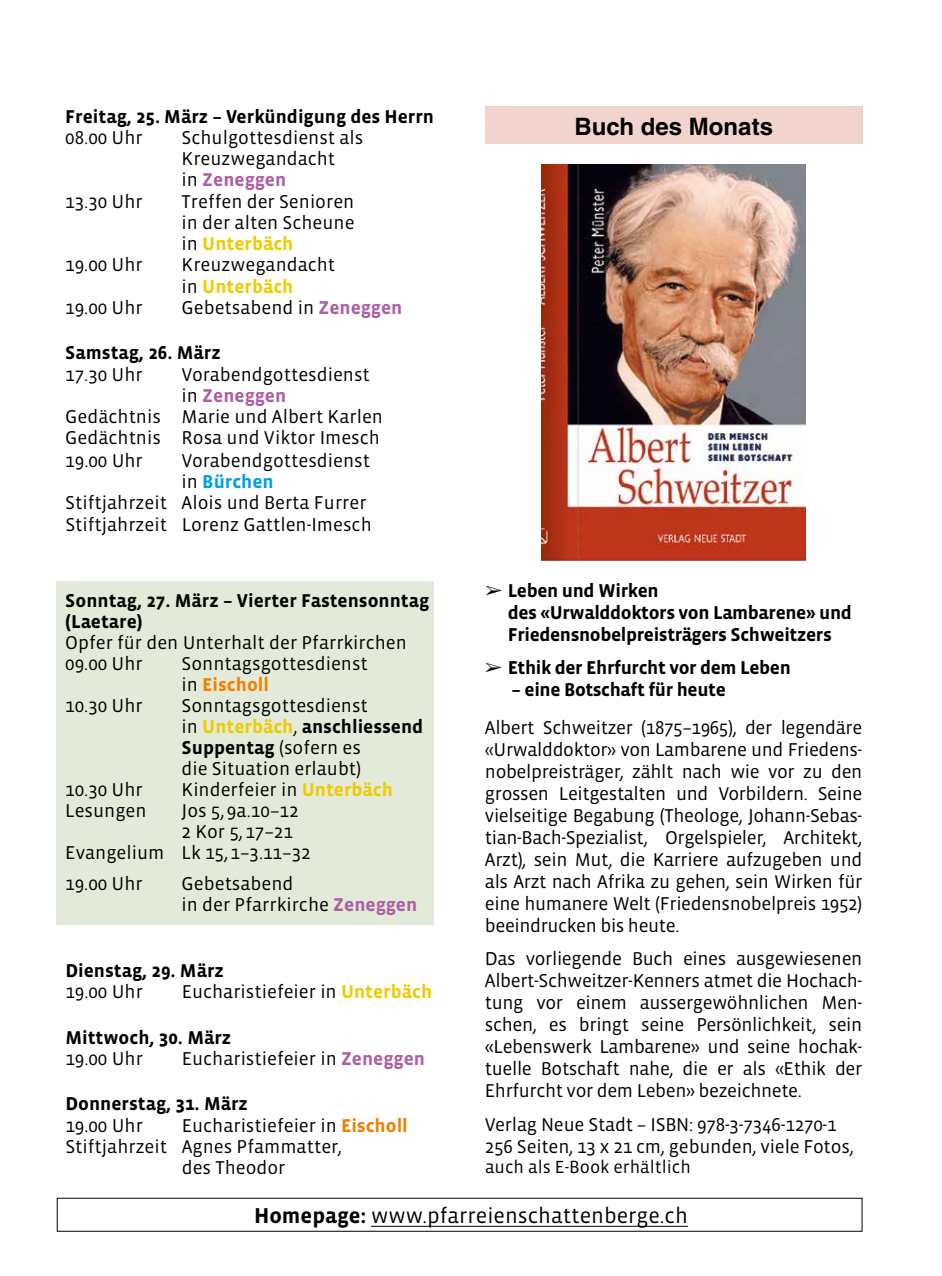
<style>
.page{position:relative;width:942px;height:1276px;background:#fff}
.page>*{position:absolute;margin:0;border:0;box-sizing:border-box;transform-origin:0 0}
.t1{font:700 24px "Helvetica";color:#000}
.t2{font:22px "Vista Sans";color:#000}
.t3{font:19px/22px "Vista Sans";color:#000}
.t4{font:700 19px/21px "Vista Sans";color:#000}
.t5{font:700 19px/22px "Vista Sans";letter-spacing:-.02em;color:#000}
.t6{font:700 19px "Vista Sans";color:#aa60a3}
.t7{font:700 19px "Vista Sans";color:#009ee3}
.t8{font:18px "Vista Sans";color:#000}
.s1{font-weight:700;color:#aa60a3}
.s2{font-weight:700;color:#eecb00}
.s3{font-weight:400;color:#000}
.s4{font-weight:700;color:#f08000}
.s5{font-weight:700}
</style>
<div class="page">
<div style="left:57px;top:581px;width:377px;height:344px;background:#e3eada"></div>
<div style="left:485px;top:107px;width:377px;height:37px;background:#f0d4cd"></div>
<img style="left:541px;top:164px;width:264px;height:396px">
<hr style="left:371px;top:1226px;width:316px;height:1px;background:#000">
<p class="t4" style="left:65px;top:106px;width:370px">Freitag, 25. März – Verkündigung des Herrn</p>
<p class="t3" style="left:65px;top:127px;width:79px">08.00 Uhr</p>
<p class="t3" style="left:181px;top:127px;width:183px;line-height:21.2px">Schulgottesdienst als<br>Kreuzwegandacht<br>in <span class="s1">Zeneggen</span></p>
<p class="t3" style="left:65px;top:191px;width:79px">13.30 Uhr</p>
<p class="t3" style="left:181px;top:191px;width:174px;line-height:21.2px;text-align:justify">Treffen der Senioren in der alten Scheune in <span class="s2">Unterbäch</span></p>
<p class="t3" style="left:65px;top:254px;width:79px">19.00 Uhr</p>
<p class="t3" style="left:181px;top:255px;width:155px;line-height:21.2px">Kreuzwegandacht in <span class="s2">Unterbäch</span></p>
<p class="t3" style="left:65px;top:297px;width:79px">19.00 Uhr</p>
<p class="t3" style="left:181px;top:297px;width:222px">Gebetsabend in <span class="s1">Zeneggen</span></p>
<p class="t4" style="left:65px;top:343px;width:157px">Samstag, 26. März</p>
<p class="t3" style="left:65px;top:364px;width:79px">17.30 Uhr</p>
<p class="t3" style="left:181px;top:364px;width:190px">Vorabendgottesdienst</p>
<p class="t6" style="left:181px;top:386px;width:106px"><span class="s3">in</span> Zeneggen</p>
<p class="t3" style="left:65px;top:406px;width:319px">Gedächtnis Marie und Albert Karlen</p>
<p class="t3" style="left:65px;top:427px;width:316px">Gedächtnis Rosa und Viktor Imesch</p>
<p class="t3" style="left:65px;top:450px;width:79px">19.00 Uhr</p>
<p class="t3" style="left:181px;top:450px;width:190px">Vorabendgottesdienst</p>
<p class="t7" style="left:181px;top:472px;width:94px"><span class="s3">in</span> Bürchen</p>
<p class="t3" style="left:65px;top:492px;width:303px">Stiftjahrzeit Alois und Berta Furrer</p>
<p class="t3" style="left:65px;top:513px;width:308px">Stiftjahrzeit Lorenz Gattlen-Imesch</p>
<p class="t4" style="left:65px;top:590px;width:365px">Sonntag, 27. März – Vierter Fastensonntag (Laetare)</p>
<p class="t3" style="left:65px;top:632px;width:343px;line-height:21px">Opfer für den Unterhalt der Pfarrkirchen<br>09.00 Uhr</p>
<p class="t3" style="left:181px;top:653px;width:188px;line-height:21px">Sonntagsgottesdienst in <span class="s4">Eischoll</span></p>
<p class="t3" style="left:65px;top:695px;width:79px">10.30 Uhr</p>
<p class="t3" style="left:181px;top:695px;width:243px;line-height:21px">Sonntagsgottesdienst<br>in <span class="s2">Unterbäch</span>, <span class="s5">anschliessend<br>Suppentag</span> (sofern es<br>die Situation erlaubt)</p>
<p class="t3" style="left:65px;top:779px;width:79px">10.30 Uhr</p>
<p class="t3" style="left:181px;top:779px;width:213px">Kinderfeier in <span class="s2">Unterbäch</span></p>
<p class="t3" style="left:65px;top:800px;width:83px">Lesungen</p>
<p class="t3" style="left:181px;top:800px;width:118px">Jos 5,9a.10–12</p>
<p class="t3" style="left:181px;top:821px;width:113px">2 Kor 5, 17–21</p>
<p class="t3" style="left:65px;top:842px;width:247px">Evangelium Lk 15,1–3.11–32</p>
<p class="t3" style="left:65px;top:873px;width:79px">19.00 Uhr</p>
<p class="t3" style="left:181px;top:873px;width:237px;line-height:21px">Gebetsabend<br>in der Pfarrkirche <span class="s1">Zeneggen</span></p>
<p class="t4" style="left:65px;top:960px;width:160px">Dienstag, 29. März</p>
<p class="t3" style="left:65px;top:981px;width:79px">19.00 Uhr</p>
<p class="t3" style="left:182px;top:981px;width:252px">Eucharistiefeier in <span class="s2">Unterbäch</span></p>
<p class="t4" style="left:65px;top:1027px;width:167px">Mittwoch, 30. März</p>
<p class="t3" style="left:65px;top:1047px;width:79px">19.00 Uhr</p>
<p class="t3" style="left:182px;top:1047px;width:245px">Eucharistiefeier in <span class="s1">Zeneggen</span></p>
<p class="t4" style="left:65px;top:1093px;width:184px">Donnerstag, 31. März</p>
<p class="t3" style="left:65px;top:1114px;width:79px">19.00 Uhr</p>
<p class="t3" style="left:182px;top:1114px;width:227px">Eucharistiefeier in <span class="s4">Eischoll</span></p>
<p class="t3" style="left:65px;top:1135px;width:278px">Stiftjahrzeit Agnes Pfammatter,</p>
<p class="t3" style="left:182px;top:1157px;width:105px">des Theodor</p>
<p class="t1" style="left:574px;top:112px;width:200px">Buch des Monats</p>
<p class="t5" style="left:507px;top:580px;width:345px;text-indent:-23px">➢ Leben und Wirken<br>des «Urwalddoktors von Lambarene» und<br>Friedensnobelpreisträgers Schweitzers</p>
<p class="t5" style="left:485px;top:657px;width:307px">➢ Ethik der Ehrfurcht vor dem Leben</p>
<p class="t5" style="left:511px;top:679px;width:216px">– eine Botschaft für heute</p>
<p class="t3" style="left:484px;top:717px;width:379px;text-align:justify">Albert Schweitzer (1875–1965), der legendäre «Urwalddoktor» von Lambarene und Friedens&shy;nobelpreisträger, zählt nach wie vor zu den grossen Leitgestalten und Vorbildern. Seine vielseitige Begabung (Theologe, Johann-Sebas&shy;tian-Bach-Spezialist, Orgelspieler, Architekt, Arzt), sein Mut, die Karriere aufzugeben und als Arzt nach Afrika zu gehen, sein Wirken für eine humanere Welt (Friedensnobelpreis 1952) beeindrucken bis heute.</p>
<p class="t3" style="left:484px;top:948px;width:379px;text-align:justify">Das vorliegende Buch eines ausgewiesenen Albert-Schweitzer-Kenners atmet die Hochach&shy;tung vor einem aussergewöhnlichen Men&shy;schen, es bringt seine Persönlichkeit, sein «Lebenswerk Lambarene» und seine hochak&shy;tuelle Botschaft nahe, die er als «Ethik der Ehrfurcht vor dem Leben» bezeichnete.</p>
<p class="t3" style="left:484px;top:1114px;width:370px">Verlag Neue Stadt – ISBN: 978-3-7346-1270-1<br>256 Seiten, 13 x 21 cm, gebunden, viele Fotos,</p>
<p class="t8" style="left:485px;top:1157px;width:207px">auch als E-Book erhältlich</p>
<p class="t2" style="left:254px;top:1204px;width:435px"><span class="s5">Homepage:</span> www.pfarreienschattenberge.ch</p>
</div>
